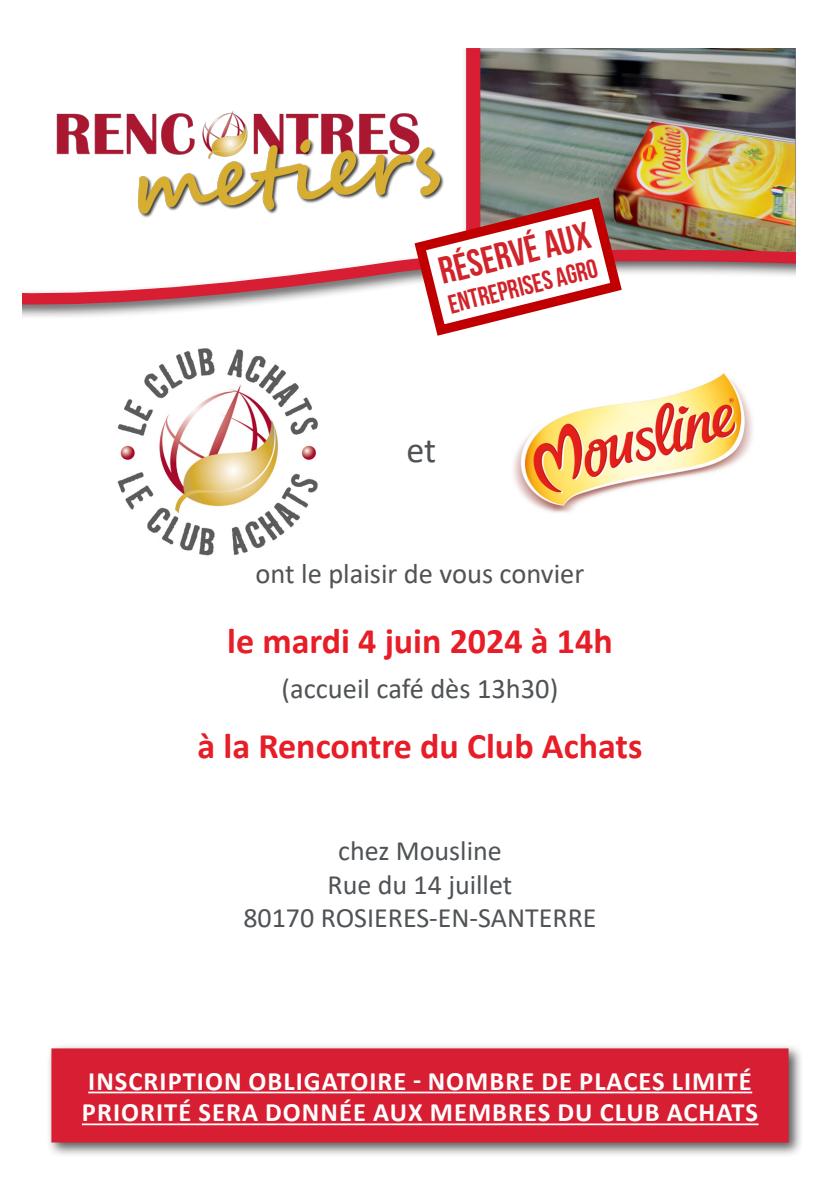
<style>
.page{position:relative;width:840px;height:1191px;background:#fff}
.page>*{position:absolute;margin:0;border:0;box-sizing:border-box;transform-origin:0 0}
.t1{font:38px "Bebas Neue";color:#d1232a}
.t2{font:700 36px "Calibri";color:#e71d27}
.t3{font:36px "Calibri";color:#4f5356}
.t4{font:28.4px "Calibri";color:#4f5356}
.t5{font:28px/33.6px "Calibri";color:#4f5356;text-align:center}
.t6{font:700 26.6px "Calibri";letter-spacing:.04em;color:#fff}
.t7{font:26.6px "Bebas Neue";color:#d1232a}
</style>
<div class="page">
<img style="left:22px;top:48px;width:772px;height:269px">
<div style="left:46px;top:1043px;width:757px;height:115px;background:#231f20;opacity:.75"></div>
<div style="left:52px;top:1049px;width:735px;height:92px;background:#d81e32"></div>
<hr style="left:88px;top:1091px;width:663px;height:2px;background:#fff">
<hr style="left:82px;top:1123px;width:676px;height:2px;background:#fff">
<div style="left:51px;top:1048px;width:737px;height:94px;border:2px solid #d81e32"></div>
<svg style="left:408px;top:192px;width:219px;height:144px"></svg>
<img style="left:35px;top:89px;width:427px;height:143px">
<img style="left:117px;top:348px;width:201px;height:208px">
<img style="left:513px;top:373px;width:240px;height:140px">
<p class="t1" style="left:434px;top:251px;width:156px;rotate:-14deg">réservé aux</p>
<p class="t7" style="left:445px;top:290px;width:154px;rotate:-14deg">entreprises agro</p>
<p class="t3" style="left:406px;top:425px;width:31px">et</p>
<p class="t4" style="left:255px;top:554px;width:330px">ont le plaisir de vous convier</p>
<p class="t2" style="left:227px;top:615px;width:387px">le mardi 4 juin 2024 à 14h</p>
<p class="t4" style="left:281px;top:669px;width:278px">(accueil café dès 13h30)</p>
<p class="t2" style="left:197px;top:721px;width:446px">à la Rencontre du Club Achats</p>
<p class="t5" style="left:327px;top:833px;width:186px">chez Mousline<br>Rue du 14 juillet</p>
<p class="t5" style="left:243px;top:900px;width:354px">80170 ROSIERES-EN-SANTERRE</p>
<p class="t6" style="left:88px;top:1061px;width:664px">INSCRIPTION OBLIGATOIRE - NOMBRE DE PLACES LIMITÉ</p>
<p class="t6" style="left:82px;top:1093px;width:677px">PRIORITÉ SERA DONNÉE AUX MEMBRES DU CLUB ACHATS</p>
</div>
